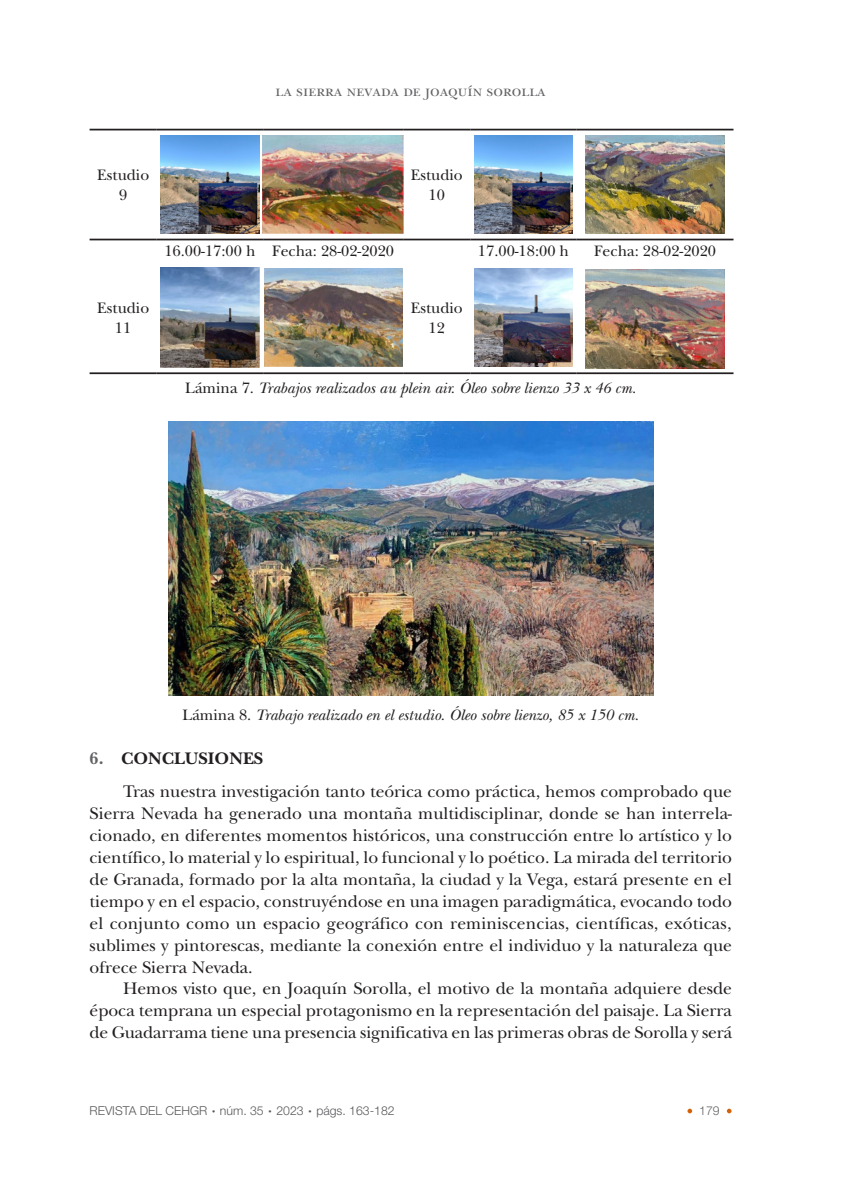
<style>
.page{position:relative;width:844px;height:1191px;background:#fff}
.page>*{position:absolute;margin:0;border:0;box-sizing:border-box;transform-origin:0 0}
.cuerpo_de_texto{font:17.5px/21.9px "New Baskerville Std";color:#231f20;text-align:justify}
.ladillo_1_-_sin_marg{font:700 17.5px "New Baskerville Std";color:#231f20}
.pie_ilustraciones{font:italic 15.75px "New Baskerville Std";color:#231f20}
.texto_centrado{font:15.75px/19.2px "New Baskerville Std";color:#231f20;text-align:center}
.t1{font:15.75px "New Baskerville Std";color:#636366}
.t2{font:300 12.25px "Helvetica Neue LT Std";color:#57585a}
.t3{font:300 12.25px "Helvetica Neue LT Std";color:#636366}
.s1{font-style:normal}
.s2{color:#636366}
.s3{font-weight:100;font-size:21px}
</style>
<div class="page">
<svg style="left:687px;top:1108px;width:5px;height:5px"></svg>
<svg style="left:726px;top:1108px;width:5px;height:5px"></svg>
<svg style="left:90px;top:130px;width:643px;height:239px"></svg>
<hr style="left:90px;top:129px;width:67px;height:1px;background:#231f20">
<hr style="left:157px;top:129px;width:106px;height:1px;background:#231f20">
<hr style="left:263px;top:129px;width:140px;height:1px;background:#231f20">
<hr style="left:403px;top:129px;width:67px;height:1px;background:#231f20">
<hr style="left:470px;top:129px;width:106px;height:1px;background:#231f20">
<hr style="left:576px;top:129px;width:157px;height:1px;background:#231f20">
<hr style="left:90px;top:239px;width:67px;height:1px;background:#231f20">
<hr style="left:157px;top:239px;width:106px;height:1px;background:#231f20">
<hr style="left:263px;top:239px;width:140px;height:1px;background:#231f20">
<hr style="left:403px;top:239px;width:67px;height:1px;background:#231f20">
<hr style="left:470px;top:239px;width:106px;height:1px;background:#231f20">
<hr style="left:576px;top:239px;width:157px;height:1px;background:#231f20">
<hr style="left:90px;top:372px;width:67px;height:2px;background:#231f20">
<hr style="left:157px;top:372px;width:106px;height:2px;background:#231f20">
<hr style="left:263px;top:372px;width:140px;height:2px;background:#231f20">
<hr style="left:403px;top:372px;width:67px;height:2px;background:#231f20">
<hr style="left:470px;top:372px;width:106px;height:2px;background:#231f20">
<hr style="left:576px;top:372px;width:157px;height:2px;background:#231f20">
<img style="left:161px;top:135px;width:98px;height:99px">
<img style="left:263px;top:135px;width:140px;height:99px">
<img style="left:474px;top:135px;width:98px;height:99px">
<img style="left:585px;top:135px;width:139px;height:99px">
<img style="left:160px;top:267px;width:100px;height:101px">
<img style="left:264px;top:268px;width:138px;height:99px">
<img style="left:474px;top:268px;width:98px;height:99px">
<img style="left:585px;top:269px;width:139px;height:99px">
<img style="left:168px;top:422px;width:485px;height:274px">
<p class="t1" style="left:275px;top:82px;width:272px">la sierra nevada de joaquín sorolla</p>
<p class="texto_centrado" style="left:97px;top:166px;width:53px">Estudio<br>9</p>
<p class="texto_centrado" style="left:410px;top:166px;width:53px">Estudio<br>10</p>
<p class="texto_centrado" style="left:164px;top:241px;width:93px">16.00-17:00 h</p>
<p class="texto_centrado" style="left:272px;top:241px;width:123px">Fecha: 28-02-2020</p>
<p class="texto_centrado" style="left:478px;top:241px;width:93px">17.00-18:00 h</p>
<p class="texto_centrado" style="left:594px;top:241px;width:123px">Fecha: 28-02-2020</p>
<p class="texto_centrado" style="left:97px;top:299px;width:53px">Estudio<br>11</p>
<p class="texto_centrado" style="left:410px;top:299px;width:53px">Estudio<br>12</p>
<p class="pie_ilustraciones" style="left:185px;top:379px;width:452px"><span class="s1">Lámina 7.</span> Trabajos realizados au plein air. Óleo sobre lienzo 33 x 46 cm.</p>
<p class="pie_ilustraciones" style="left:182px;top:706px;width:457px"><span class="s1">Lámina 8.</span> Trabajo realizado en el estudio. Óleo sobre lienzo, 85 x 150 cm.</p>
<p class="ladillo_1_-_sin_marg" style="left:90px;top:748px;width:175px"><span class="s2">6.</span> CONCLUSIONES</p>
<p class="cuerpo_de_texto" style="left:90px;top:781px;width:643px;text-indent:34px">Tras nuestra investigación tanto teórica como práctica, hemos comprobado que Sierra Nevada ha generado una montaña multidisciplinar, donde se han interrela&shy;cionado, en diferentes momentos históricos, una construcción entre lo artístico y lo científico, lo material y lo espiritual, lo funcional y lo poético. La mirada del territorio de Granada, formado por la alta montaña, la ciudad y la Vega, estará presente en el tiempo y en el espacio, construyéndose en una imagen paradigmática, evocando todo el conjunto como un espacio geográfico con reminiscencias, científicas, exóticas, sublimes y pintorescas, mediante la conexión entre el individuo y la naturaleza que ofrece Sierra Nevada.</p>
<p class="cuerpo_de_texto" style="left:90px;top:978px;width:644px;text-indent:34px">Hemos visto que, en Joaquín Sorolla, el motivo de la montaña adquiere desde época temprana un especial protagonismo en la representación del paisaje. La Sierra de Guadarrama tiene una presencia significativa en las primeras obras de Sorolla y será</p>
<p class="t2" style="left:90px;top:1103px;width:306px">REVISTA DEL CEHGR <span class="s3">·</span> núm. 35 <span class="s3">·</span> 2023 <span class="s3">·</span> págs. 163-182</p>
<p class="t3" style="left:699px;top:1103px;width:22px">179</p>
</div>
